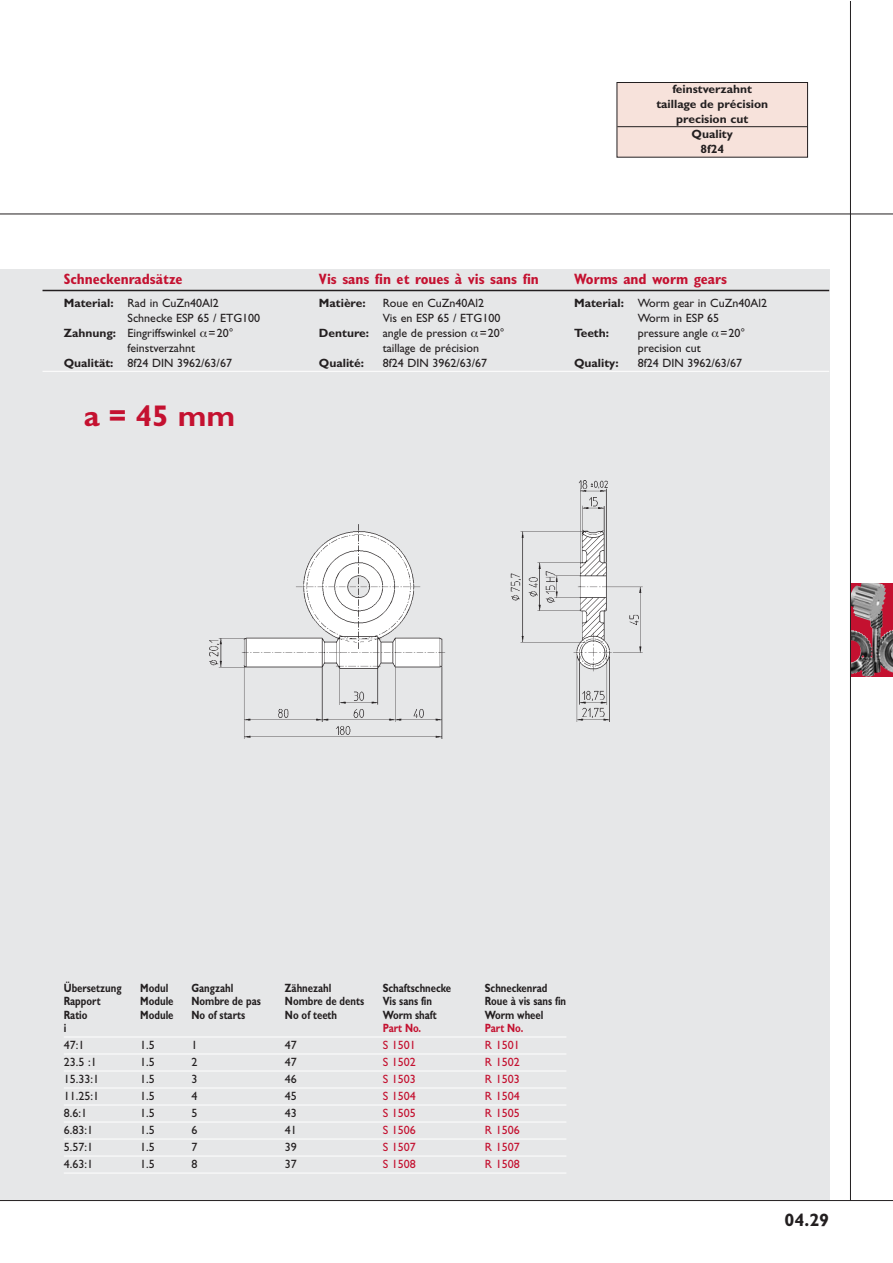
<style>
.page{position:relative;width:893px;height:1263px;background:#fff}
.page>*{position:absolute;margin:0;border:0;box-sizing:border-box;transform-origin:0 0}
.t1{font:700 30px "Gill Sans";color:#c41130}
.t2{font:700 18px "Gill Sans";color:#231f20}
.t3{font:700 condensed 15px "Gill Sans";color:#c41130}
.t4{font:12px/15px "Gill Sans";color:#231f20}
.t5{font:700 12px "Gill Sans";color:#231f20;scale:.8 1}
.t6{font:700 12px/15px "Gill Sans";color:#231f20;text-align:center}
.t7{font:12px "Gill Sans";color:#c41130}
.t8{font:700 12px "Gill Sans";color:#c41130;scale:.8 1}
.s1{font-weight:700}
</style>
<div class="page">
<div style="left:0;top:269px;width:829px;height:931px;background:#e6e7e8"></div>
<img style="left:209px;top:481px;width:434px;height:257px">
<hr style="left:64px;top:1036px;width:502px;height:1px;background:#fff">
<hr style="left:64px;top:1053px;width:502px;height:1px;background:#fff">
<hr style="left:64px;top:1070px;width:502px;height:1px;background:#fff">
<hr style="left:64px;top:1087px;width:502px;height:1px;background:#fff">
<hr style="left:64px;top:1105px;width:502px;height:1px;background:#fff">
<hr style="left:64px;top:1122px;width:502px;height:1px;background:#fff">
<hr style="left:64px;top:1139px;width:502px;height:1px;background:#fff">
<hr style="left:64px;top:1156px;width:502px;height:1px;background:#fff">
<hr style="left:64px;top:1173px;width:502px;height:1px;background:#fff">
<hr style="left:43px;top:290px;width:786px;height:1px;background:#231f20">
<div style="left:617px;top:82px;width:190px;height:75px;background:#f7e2db"></div>
<hr style="left:617px;top:126px;width:190px;height:1px;background:#231f20">
<div style="left:617px;top:82px;width:191px;height:76px;border:1px solid #231f20"></div>
<hr style="left:43px;top:371px;width:786px;height:1px;background:#fff">
<svg style="left:851px;top:583px;width:41px;height:46px;background:#a6606c"></svg>
<img style="left:851px;top:629px;width:41px;height:48px">
<img style="left:857px;top:583px;width:29px;height:6px">
<hr style="left:0;top:214px;width:892px;height:1px;background:#231f20">
<hr style="left:0;top:1200px;width:892px;height:1px;background:#231f20">
<hr style="left:850px;top:1px;width:1px;height:1199px;background:#231f20">
<p class="t6" style="left:656px;top:82px;width:113px">feinstverzahnt taillage de précision precision cut<br>Quality<br>8f24</p>
<p class="t3" style="left:64px;top:274px;width:120px">Schneckenradsätze</p>
<p class="t3" style="left:319px;top:274px;width:221px">Vis sans fin et roues à vis sans fin</p>
<p class="t3" style="left:574px;top:274px;width:154px">Worms and worm gears</p>
<p class="t4" style="left:64px;top:297px;width:157px"><span class="s1">Material:</span> Rad in CuZn40Al2</p>
<p class="t4" style="left:128px;top:312px;width:134px">Schnecke ESP 65 / ETG100</p>
<p class="t4" style="left:64px;top:327px;width:171px"><span class="s1">Zahnung:</span> Eingriffswinkel =20°</p>
<p class="t4" style="left:128px;top:342px;width:69px">feinstverzahnt</p>
<p class="t4" style="left:64px;top:357px;width:170px"><span class="s1">Qualität:</span> 8f24 DIN 3962/63/67</p>
<h1 class="t1" style="left:84px;top:405px;width:153px">a = 45 mm</h1>
<p class="t6" style="left:319px;top:297px;width:48px">Matière:</p>
<p class="t4" style="left:383px;top:297px;width:103px">Roue en CuZn40Al2</p>
<p class="t4" style="left:383px;top:312px;width:119px">Vis en ESP 65 / ETG100</p>
<p class="t4" style="left:319px;top:327px;width:187px"><span class="s1">Denture:</span> angle de pression =20°</p>
<p class="t4" style="left:383px;top:342px;width:98px">taillage de précision</p>
<p class="t6" style="left:319px;top:357px;width:47px">Qualité:</p>
<p class="t4" style="left:383px;top:357px;width:106px">8f24 DIN 3962/63/67</p>
<p class="t4" style="left:638px;top:297px;width:131px;text-indent:-64px"><span class="s1">Material:</span> Worm gear in CuZn40Al2<br>Worm in ESP 65</p>
<p class="t6" style="left:574px;top:327px;width:37px">Teeth:</p>
<p class="t4" style="left:638px;top:327px;width:109px">pressure angle =20° precision cut</p>
<p class="t6" style="left:574px;top:357px;width:46px">Quality:</p>
<p class="t4" style="left:638px;top:357px;width:106px">8f24 DIN 3962/63/67</p>
<p class="t5" style="left:64px;top:984px;width:74px">Übersetzung</p>
<p class="t5" style="left:140px;top:984px;width:36px">Modul</p>
<p class="t5" style="left:191px;top:984px;width:54px">Gangzahl</p>
<p class="t5" style="left:285px;top:984px;width:60px">Zähnezahl</p>
<p class="t5" style="left:383px;top:984px;width:87px">Schaftschnecke</p>
<p class="t5" style="left:485px;top:984px;width:80px">Schneckenrad</p>
<p class="t5" style="left:64px;top:997px;width:47px">Rapport</p>
<p class="t5" style="left:140px;top:997px;width:43px">Module</p>
<p class="t5" style="left:191px;top:997px;width:88px">Nombre de pas</p>
<p class="t5" style="left:285px;top:997px;width:101px">Nombre de dents</p>
<p class="t5" style="left:383px;top:997px;width:63px">Vis sans fin</p>
<p class="t5" style="left:485px;top:997px;width:103px">Roue à vis sans fin</p>
<p class="t5" style="left:64px;top:1011px;width:31px">Ratio</p>
<p class="t5" style="left:140px;top:1011px;width:43px">Module</p>
<p class="t5" style="left:191px;top:1011px;width:69px">No of starts</p>
<p class="t5" style="left:285px;top:1011px;width:67px">No of teeth</p>
<p class="t5" style="left:383px;top:1011px;width:69px">Worm shaft</p>
<p class="t5" style="left:485px;top:1011px;width:75px">Worm wheel</p>
<p class="t5" style="left:64px;top:1024px;width:5px">i</p>
<p class="t8" style="left:383px;top:1024px;width:50px">Part No.</p>
<p class="t8" style="left:485px;top:1024px;width:50px">Part No.</p>
<p class="t4" style="left:64px;top:1039px;width:22px">47:1</p>
<p class="t4" style="left:140px;top:1039px;width:16px">1.5</p>
<p class="t4" style="left:191px;top:1039px;width:7px">1</p>
<p class="t4" style="left:285px;top:1039px;width:13px">47</p>
<p class="t7" style="left:383px;top:1041px;width:35px">S 1501</p>
<p class="t7" style="left:485px;top:1041px;width:36px">R 1501</p>
<p class="t4" style="left:64px;top:1056px;width:34px">23.5 :1</p>
<p class="t4" style="left:140px;top:1056px;width:16px">1.5</p>
<p class="t4" style="left:191px;top:1056px;width:8px">2</p>
<p class="t4" style="left:285px;top:1056px;width:13px">47</p>
<p class="t7" style="left:383px;top:1058px;width:35px">S 1502</p>
<p class="t7" style="left:485px;top:1058px;width:36px">R 1502</p>
<p class="t4" style="left:64px;top:1073px;width:37px">15.33:1</p>
<p class="t4" style="left:140px;top:1073px;width:16px">1.5</p>
<p class="t4" style="left:191px;top:1073px;width:7px">3</p>
<p class="t4" style="left:285px;top:1073px;width:13px">46</p>
<p class="t7" style="left:383px;top:1075px;width:35px">S 1503</p>
<p class="t7" style="left:485px;top:1075px;width:36px">R 1503</p>
<p class="t4" style="left:64px;top:1090px;width:37px">11.25:1</p>
<p class="t4" style="left:140px;top:1090px;width:16px">1.5</p>
<p class="t4" style="left:191px;top:1090px;width:7px">4</p>
<p class="t4" style="left:285px;top:1090px;width:13px">45</p>
<p class="t7" style="left:383px;top:1092px;width:35px">S 1504</p>
<p class="t7" style="left:485px;top:1092px;width:36px">R 1504</p>
<p class="t4" style="left:64px;top:1107px;width:25px">8.6:1</p>
<p class="t4" style="left:140px;top:1107px;width:16px">1.5</p>
<p class="t4" style="left:191px;top:1107px;width:7px">5</p>
<p class="t4" style="left:285px;top:1107px;width:13px">43</p>
<p class="t7" style="left:383px;top:1109px;width:35px">S 1505</p>
<p class="t7" style="left:485px;top:1109px;width:36px">R 1505</p>
<p class="t4" style="left:64px;top:1124px;width:31px">6.83:1</p>
<p class="t4" style="left:140px;top:1124px;width:16px">1.5</p>
<p class="t4" style="left:191px;top:1124px;width:7px">6</p>
<p class="t4" style="left:285px;top:1124px;width:13px">41</p>
<p class="t7" style="left:383px;top:1126px;width:35px">S 1506</p>
<p class="t7" style="left:485px;top:1126px;width:36px">R 1506</p>
<p class="t4" style="left:64px;top:1141px;width:31px">5.57:1</p>
<p class="t4" style="left:140px;top:1141px;width:16px">1.5</p>
<p class="t4" style="left:191px;top:1141px;width:7px">7</p>
<p class="t4" style="left:285px;top:1141px;width:13px">39</p>
<p class="t7" style="left:383px;top:1143px;width:35px">S 1507</p>
<p class="t7" style="left:485px;top:1143px;width:36px">R 1507</p>
<p class="t4" style="left:64px;top:1158px;width:31px">4.63:1</p>
<p class="t4" style="left:140px;top:1158px;width:16px">1.5</p>
<p class="t4" style="left:191px;top:1158px;width:7px">8</p>
<p class="t4" style="left:285px;top:1158px;width:13px">37</p>
<p class="t7" style="left:383px;top:1160px;width:35px">S 1508</p>
<p class="t7" style="left:485px;top:1160px;width:36px">R 1508</p>
<h2 class="t2" style="left:785px;top:1213px;width:46px">04.29</h2>
</div>
